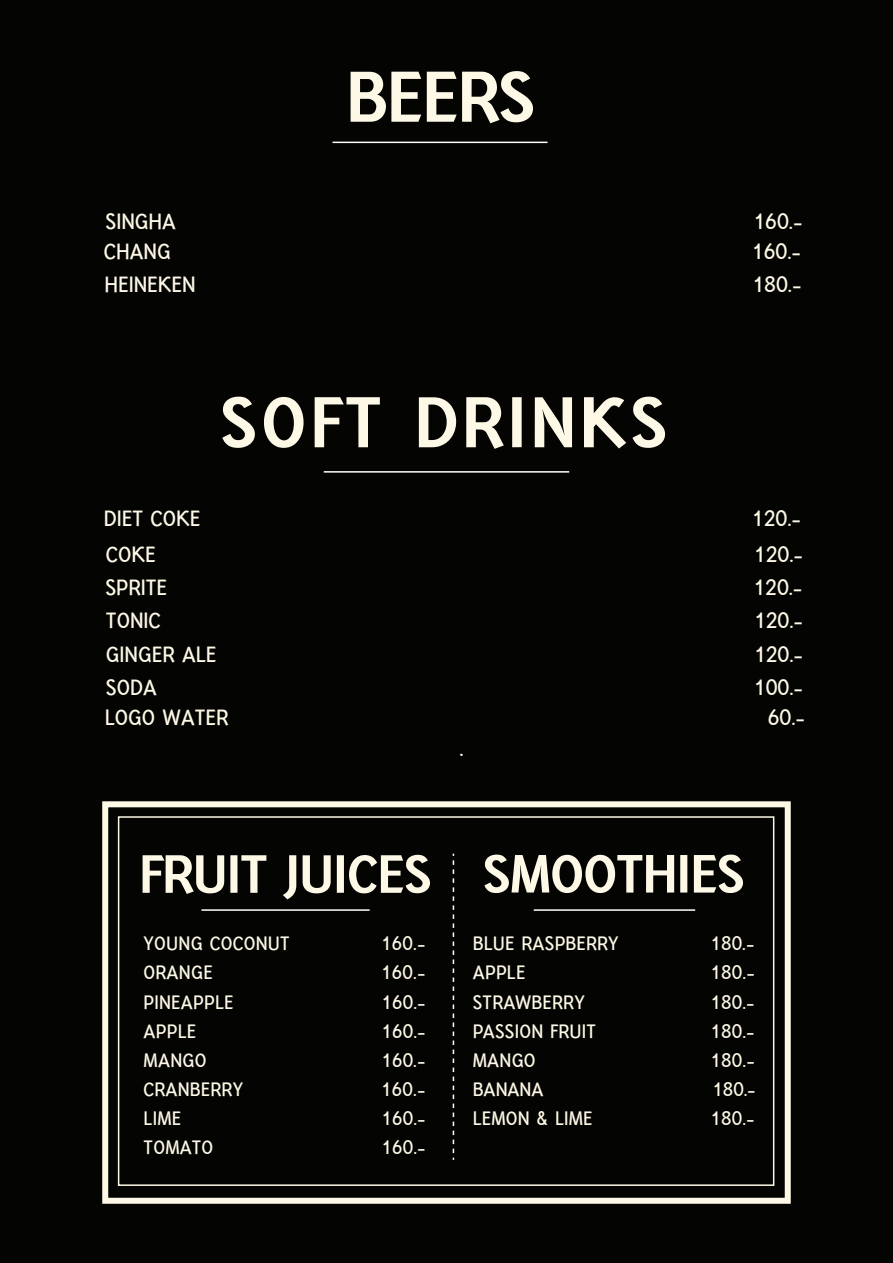
<style>
.page{position:relative;width:893px;height:1263px;background:#040503}
.page>*{position:absolute;margin:0;border:0;box-sizing:border-box;transform-origin:0 0}
.t1{font:900 96.6px "DB Pen Thai X";letter-spacing:.05em;color:#fef8e6}
.t2{font:900 72.45px "DB Pen Thai X";color:#fef8e6}
.t3{font:700 29.85px "DB Pen Thai X";color:#fef8e6}
.t4{font:700 26.25px "DB Pen Thai X";letter-spacing:.01em;color:#fef8e6}
</style>
<div class="page">
<hr style="left:324px;top:471px;width:245px;height:2px;background:#fff">
<hr style="left:534px;top:909px;width:161px;height:2px;background:#fff">
<div style="left:102px;top:801px;width:689px;height:403px;border:6px solid #fef8e6"></div>
<div style="left:118px;top:816px;width:656px;height:370px;border:2px solid #fef8e6"></div>
<hr style="left:201px;top:909px;width:169px;height:2px;background:#fff">
<svg style="left:453px;top:854px;width:1px;height:306px"></svg>
<hr style="left:332px;top:142px;width:215px;height:1px;background:#fff">
<h1 class="t1" style="left:347px;top:44px;width:190px">BEERS</h1>
<p class="t3" style="left:105px;top:205px;width:72px">SINGHA</p>
<p class="t3" style="left:753px;top:205px;width:50px">160.-</p>
<p class="t3" style="left:104px;top:235px;width:68px">CHANG</p>
<p class="t3" style="left:752px;top:235px;width:50px">160.-</p>
<p class="t3" style="left:104px;top:268px;width:93px">HEINEKEN</p>
<p class="t3" style="left:752px;top:268px;width:50px">180.-</p>
<h1 class="t1" style="left:221px;top:370px;width:448px">SOFT DRINKS</h1>
<p class="t3" style="left:104px;top:502px;width:98px">DIET COKE</p>
<p class="t3" style="left:752px;top:502px;width:50px">120.-</p>
<p class="t3" style="left:106px;top:538px;width:51px">COKE</p>
<p class="t3" style="left:754px;top:538px;width:50px">120.-</p>
<p class="t3" style="left:105px;top:571px;width:63px">SPRITE</p>
<p class="t3" style="left:753px;top:571px;width:50px">120.-</p>
<p class="t3" style="left:106px;top:604px;width:56px">TONIC</p>
<p class="t3" style="left:754px;top:604px;width:50px">120.-</p>
<p class="t3" style="left:106px;top:637px;width:112px">GINGER ALE</p>
<p class="t3" style="left:754px;top:637px;width:50px">120.-</p>
<p class="t3" style="left:106px;top:671px;width:52px">SODA</p>
<p class="t3" style="left:754px;top:671px;width:50px">100.-</p>
<p class="t3" style="left:105px;top:701px;width:125px">LOGO WATER</p>
<p class="t3" style="left:768px;top:701px;width:38px">60.-</p>
<p class="t3" style="left:459px;top:732px;width:6px">.</p>
<h2 class="t2" style="left:140px;top:834px;width:293px">FRUIT JUICES</h2>
<p class="t4" style="left:144px;top:929px;width:148px">YOUNG COCONUT</p>
<p class="t4" style="left:381px;top:929px;width:45px">160.-</p>
<p class="t4" style="left:144px;top:958px;width:71px">ORANGE</p>
<p class="t4" style="left:381px;top:958px;width:45px">160.-</p>
<p class="t4" style="left:144px;top:987px;width:91px">PINEAPPLE</p>
<p class="t4" style="left:381px;top:987px;width:45px">160.-</p>
<p class="t4" style="left:144px;top:1016px;width:54px">APPLE</p>
<p class="t4" style="left:381px;top:1016px;width:45px">160.-</p>
<p class="t4" style="left:144px;top:1046px;width:64px">MANGO</p>
<p class="t4" style="left:381px;top:1046px;width:45px">160.-</p>
<p class="t4" style="left:144px;top:1075px;width:101px">CRANBERRY</p>
<p class="t4" style="left:381px;top:1075px;width:45px">160.-</p>
<p class="t4" style="left:144px;top:1104px;width:39px">LIME</p>
<p class="t4" style="left:381px;top:1104px;width:45px">160.-</p>
<p class="t4" style="left:144px;top:1133px;width:71px">TOMATO</p>
<p class="t4" style="left:381px;top:1133px;width:45px">160.-</p>
<h2 class="t2" style="left:483px;top:834px;width:263px">SMOOTHIES</h2>
<p class="t4" style="left:473px;top:929px;width:147px">BLUE RASPBERRY</p>
<p class="t4" style="left:710px;top:929px;width:45px">180.-</p>
<p class="t4" style="left:473px;top:958px;width:54px">APPLE</p>
<p class="t4" style="left:710px;top:958px;width:45px">180.-</p>
<p class="t4" style="left:473px;top:987px;width:113px">STRAWBERRY</p>
<p class="t4" style="left:710px;top:987px;width:45px">180.-</p>
<p class="t4" style="left:473px;top:1016px;width:125px">PASSION FRUIT</p>
<p class="t4" style="left:710px;top:1016px;width:45px">180.-</p>
<p class="t4" style="left:473px;top:1046px;width:64px">MANGO</p>
<p class="t4" style="left:710px;top:1046px;width:45px">180.-</p>
<p class="t4" style="left:473px;top:1075px;width:72px">BANANA</p>
<p class="t4" style="left:712px;top:1075px;width:44px">180.-</p>
<p class="t4" style="left:473px;top:1104px;width:121px">LEMON &amp; LIME</p>
<p class="t4" style="left:710px;top:1104px;width:45px">180.-</p>
</div>
